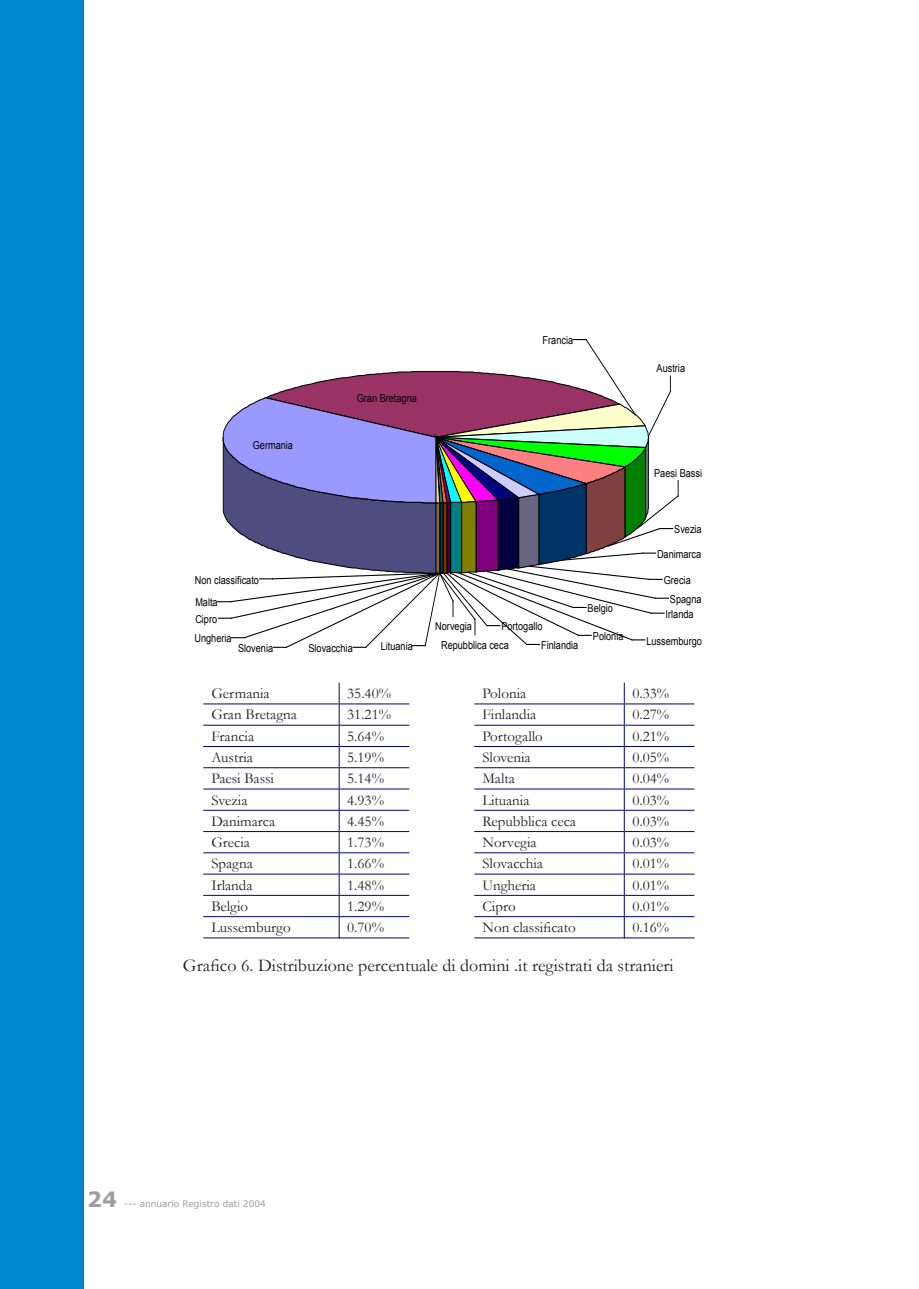
<style>
.page{position:relative;width:919px;height:1289px;background:#fff}
.page>*{position:absolute;margin:0;border:0;box-sizing:border-box;transform-origin:0 0}
.t1{font:700 21px "Verdana";color:#9b9da0}
.t2{font:18px "Garamond";color:#231f20}
.t3{font:15px "Garamond";color:#231f20}
.t4{font:10.95px/19.4px "Arial";color:#000;scale:.84 1}
.t5{font:9px "Verdana";color:#9b9da0}
</style>
<div class="page">
<div style="left:0;top:0;width:84px;height:1288px;background:#0086cc"></div>
<svg style="left:217px;top:339px;width:461px;height:309px"></svg>
<hr style="left:203px;top:703px;width:136px;height:1px;background:#000080">
<hr style="left:339px;top:703px;width:70px;height:1px;background:#000080">
<hr style="left:474px;top:703px;width:150px;height:1px;background:#000080">
<hr style="left:624px;top:703px;width:70px;height:1px;background:#000080">
<hr style="left:203px;top:724px;width:136px;height:1px;background:#000080">
<hr style="left:339px;top:724px;width:70px;height:1px;background:#000080">
<hr style="left:474px;top:724px;width:150px;height:1px;background:#000080">
<hr style="left:624px;top:724px;width:70px;height:1px;background:#000080">
<hr style="left:203px;top:746px;width:136px;height:1px;background:#000080">
<hr style="left:339px;top:746px;width:70px;height:1px;background:#000080">
<hr style="left:474px;top:746px;width:150px;height:1px;background:#000080">
<hr style="left:624px;top:746px;width:70px;height:1px;background:#000080">
<hr style="left:203px;top:767px;width:136px;height:1px;background:#000080">
<hr style="left:339px;top:767px;width:70px;height:1px;background:#000080">
<hr style="left:474px;top:767px;width:150px;height:1px;background:#000080">
<hr style="left:624px;top:767px;width:70px;height:1px;background:#000080">
<hr style="left:203px;top:788px;width:136px;height:1px;background:#000080">
<hr style="left:339px;top:788px;width:70px;height:1px;background:#000080">
<hr style="left:474px;top:788px;width:150px;height:1px;background:#000080">
<hr style="left:624px;top:788px;width:70px;height:1px;background:#000080">
<hr style="left:203px;top:810px;width:136px;height:1px;background:#000080">
<hr style="left:339px;top:810px;width:70px;height:1px;background:#000080">
<hr style="left:474px;top:810px;width:150px;height:1px;background:#000080">
<hr style="left:624px;top:810px;width:70px;height:1px;background:#000080">
<hr style="left:203px;top:831px;width:136px;height:1px;background:#000080">
<hr style="left:339px;top:831px;width:70px;height:1px;background:#000080">
<hr style="left:474px;top:831px;width:150px;height:1px;background:#000080">
<hr style="left:624px;top:831px;width:70px;height:1px;background:#000080">
<hr style="left:203px;top:852px;width:136px;height:1px;background:#000080">
<hr style="left:339px;top:852px;width:70px;height:1px;background:#000080">
<hr style="left:474px;top:852px;width:150px;height:1px;background:#000080">
<hr style="left:624px;top:852px;width:70px;height:1px;background:#000080">
<hr style="left:203px;top:873px;width:136px;height:1px;background:#000080">
<hr style="left:339px;top:873px;width:70px;height:1px;background:#000080">
<hr style="left:474px;top:873px;width:150px;height:1px;background:#000080">
<hr style="left:624px;top:873px;width:70px;height:1px;background:#000080">
<hr style="left:203px;top:895px;width:136px;height:1px;background:#000080">
<hr style="left:339px;top:895px;width:70px;height:1px;background:#000080">
<hr style="left:474px;top:895px;width:150px;height:1px;background:#000080">
<hr style="left:624px;top:895px;width:70px;height:1px;background:#000080">
<hr style="left:203px;top:916px;width:136px;height:1px;background:#000080">
<hr style="left:203px;top:937px;width:136px;height:1px;background:#000080">
<svg style="left:339px;top:682px;width:1px;height:255px"></svg>
<hr style="left:339px;top:916px;width:70px;height:1px;background:#000080">
<hr style="left:339px;top:937px;width:70px;height:1px;background:#000080">
<hr style="left:474px;top:916px;width:150px;height:1px;background:#000080">
<hr style="left:474px;top:937px;width:150px;height:1px;background:#000080">
<svg style="left:624px;top:682px;width:1px;height:255px"></svg>
<hr style="left:624px;top:916px;width:70px;height:1px;background:#000080">
<hr style="left:624px;top:937px;width:70px;height:1px;background:#000080">
<p class="t4" style="left:253px;top:435px;width:49px">Germania</p>
<p class="t4" style="left:357px;top:388px;width:73px">Gran Bretagna</p>
<p class="t4" style="left:542px;top:331px;width:38px">Francia</p>
<p class="t4" style="left:195px;top:570px;width:78px">Non classificato</p>
<p class="t4" style="left:194px;top:609px;width:46px">Cipro<br>Ungheria</p>
<p class="t4" style="left:195px;top:593px;width:28px">Malta</p>
<p class="t4" style="left:238px;top:638px;width:43px">Slovenia</p>
<p class="t4" style="left:308px;top:638px;width:54px">Slovacchia</p>
<p class="t4" style="left:435px;top:617px;width:45px">Norvegia</p>
<p class="t4" style="left:501px;top:617px;width:51px">Portogallo</p>
<p class="t4" style="left:381px;top:637px;width:40px">Lituania</p>
<p class="t4" style="left:441px;top:635px;width:82px">Repubblica ceca</p>
<p class="t4" style="left:541px;top:635px;width:46px">Finlandia</p>
<p class="t4" style="left:587px;top:598px;width:32px">Belgio</p>
<p class="t4" style="left:593px;top:626px;width:38px">Polonia</p>
<p class="t4" style="left:656px;top:359px;width:35px">Austria</p>
<p class="t4" style="left:654px;top:463px;width:58px">Paesi Bassi</p>
<p class="t4" style="left:674px;top:520px;width:34px">Svezia</p>
<p class="t4" style="left:657px;top:544px;width:54px">Danimarca</p>
<p class="t4" style="left:670px;top:571px;width:39px;line-height:18.8px;text-indent:-6px">Grecia<br>Spagna</p>
<p class="t4" style="left:665px;top:604px;width:35px">Irlanda</p>
<p class="t4" style="left:646px;top:631px;width:68px">Lussemburgo</p>
<p class="t3" style="left:211px;top:683px;width:60px">Germania</p>
<p class="t3" style="left:347px;top:683px;width:45px">35.40%</p>
<p class="t3" style="left:482px;top:683px;width:45px">Polonia</p>
<p class="t3" style="left:632px;top:683px;width:38px">0.33%</p>
<p class="t3" style="left:211px;top:704px;width:87px">Gran Bretagna</p>
<p class="t3" style="left:347px;top:704px;width:45px">31.21%</p>
<p class="t3" style="left:482px;top:704px;width:55px">Finlandia</p>
<p class="t3" style="left:632px;top:704px;width:38px">0.27%</p>
<p class="t3" style="left:211px;top:726px;width:44px">Francia</p>
<p class="t3" style="left:347px;top:726px;width:38px">5.64%</p>
<p class="t3" style="left:482px;top:726px;width:62px">Portogallo</p>
<p class="t3" style="left:632px;top:726px;width:38px">0.21%</p>
<p class="t3" style="left:211px;top:747px;width:43px">Austria</p>
<p class="t3" style="left:347px;top:747px;width:38px">5.19%</p>
<p class="t3" style="left:482px;top:747px;width:50px">Slovenia</p>
<p class="t3" style="left:632px;top:747px;width:38px">0.05%</p>
<p class="t3" style="left:211px;top:768px;width:64px">Paesi Bassi</p>
<p class="t3" style="left:347px;top:768px;width:38px">5.14%</p>
<p class="t3" style="left:482px;top:768px;width:34px">Malta</p>
<p class="t3" style="left:632px;top:768px;width:38px">0.04%</p>
<p class="t3" style="left:211px;top:789px;width:38px">Svezia</p>
<p class="t3" style="left:347px;top:789px;width:38px">4.93%</p>
<p class="t3" style="left:482px;top:789px;width:49px">Lituania</p>
<p class="t3" style="left:632px;top:789px;width:38px">0.03%</p>
<p class="t3" style="left:211px;top:811px;width:65px">Danimarca</p>
<p class="t3" style="left:347px;top:811px;width:38px">4.45%</p>
<p class="t3" style="left:482px;top:811px;width:95px">Repubblica ceca</p>
<p class="t3" style="left:632px;top:811px;width:38px">0.03%</p>
<p class="t3" style="left:211px;top:832px;width:40px">Grecia</p>
<p class="t3" style="left:347px;top:832px;width:38px">1.73%</p>
<p class="t3" style="left:482px;top:832px;width:56px">Norvegia</p>
<p class="t3" style="left:632px;top:832px;width:38px">0.03%</p>
<p class="t3" style="left:211px;top:853px;width:43px">Spagna</p>
<p class="t3" style="left:347px;top:853px;width:38px">1.66%</p>
<p class="t3" style="left:482px;top:853px;width:62px">Slovacchia</p>
<p class="t3" style="left:632px;top:853px;width:38px">0.01%</p>
<p class="t3" style="left:211px;top:874px;width:43px">Irlanda</p>
<p class="t3" style="left:347px;top:874px;width:38px">1.48%</p>
<p class="t3" style="left:482px;top:874px;width:55px">Ungheria</p>
<p class="t3" style="left:632px;top:874px;width:38px">0.01%</p>
<p class="t3" style="left:211px;top:896px;width:38px">Belgio</p>
<p class="t3" style="left:347px;top:896px;width:38px">1.29%</p>
<p class="t3" style="left:482px;top:896px;width:35px">Cipro</p>
<p class="t3" style="left:632px;top:896px;width:38px">0.01%</p>
<p class="t3" style="left:211px;top:917px;width:81px">Lussemburgo</p>
<p class="t3" style="left:347px;top:917px;width:38px">0.70%</p>
<p class="t3" style="left:482px;top:917px;width:95px">Non classificato</p>
<p class="t3" style="left:632px;top:917px;width:38px">0.16%</p>
<p class="t2" style="left:183px;top:953px;width:492px">Grafico 6. Distribuzione percentuale di domini .it registrati da stranieri</p>
<h1 class="t1" style="left:87px;top:1186px;width:31px">24</h1>
<p class="t5" style="left:124px;top:1198px;width:143px">--- annuario Registro dati 2004</p>
</div>
